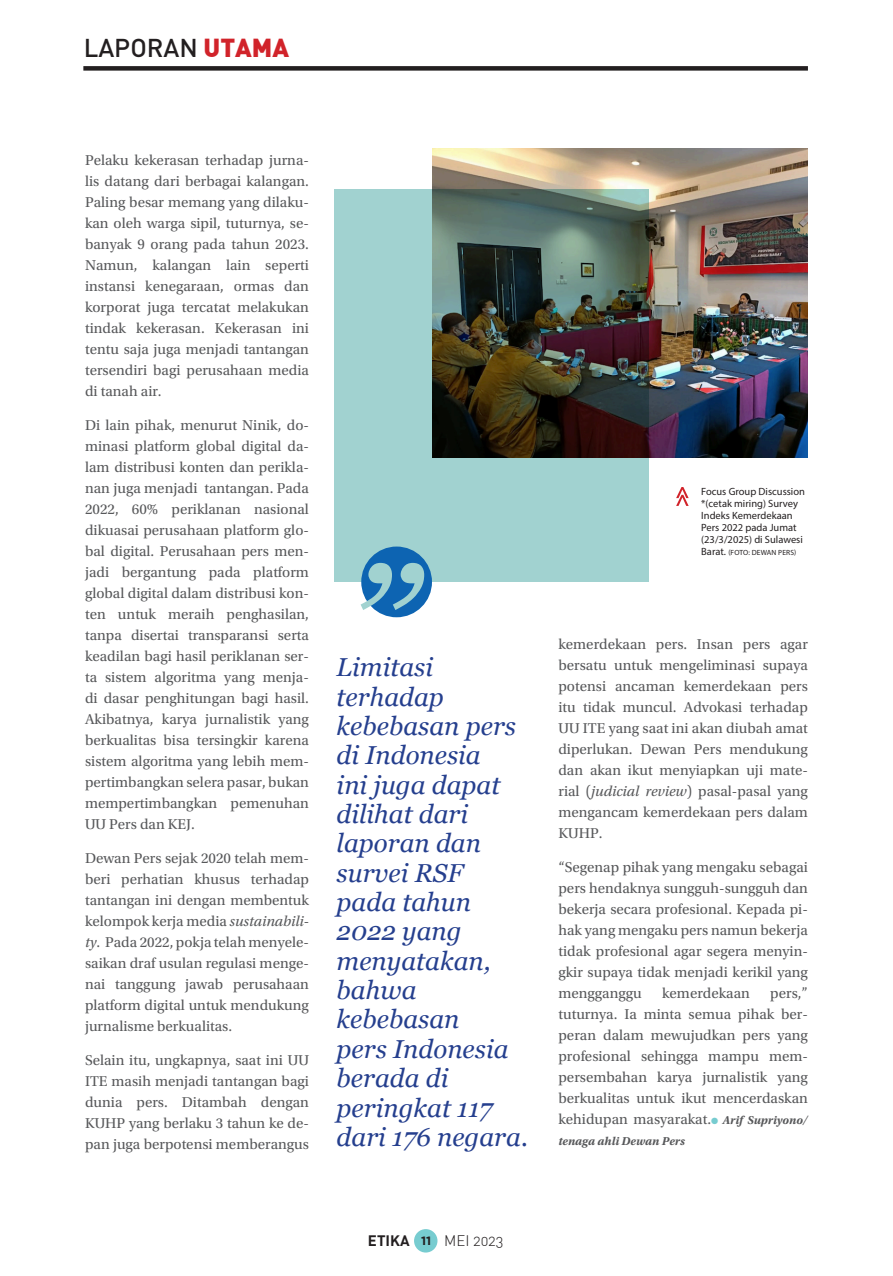
<style>
.page{position:relative;width:893px;height:1276px;background:#fff}
.page>*{position:absolute;margin:0;border:0;box-sizing:border-box;transform-origin:0 0}
.t1{font:italic 25.95px/29.4px "Georgia";color:#253f8e}
.t2{font:25.5px "DIN Medium Alternate";color:#231f20}
.t3{font:15px/21px "Utopia Std";color:#57585a;text-align:justify}
.t4{font:300 15px "DIN Alternate";color:#231f20}
.t5{font:700 15px "DIN";color:#231f20}
.t6{font:italic 700 12px "Utopia Std";color:#57585a}
.t7{font:700 12px "Gotham";color:#231f20}
.t8{font:10.5px/12px "Myriad Pro";color:#231f20}
.t9{font:7.5px "Myriad Pro";letter-spacing:.02em;color:#231f20}
.s1{font-family:"DIN Alternate";font-weight:900;color:#d1232a}
.s2{font-style:italic}
.s3{font-size:10.5px}
.s4{color:#77ccd0}
.s5{font-weight:700;font-style:italic;font-size:12px}
</style>
<div class="page">
<div style="left:83px;top:66px;width:725px;height:5px;background:#231f20"></div>
<div style="left:414px;top:1229px;width:23px;height:23px;background:#77ccd0;border-radius:50%"></div>
<hr style="left:0;top:643px;width:1px;height:633px;background:#1c1a1a">
<svg style="left:0;top:643px;width:1px;height:220px"></svg>
<img style="left:432px;top:149px;width:376px;height:308px">
<svg style="left:676px;top:487px;width:13px;height:19px"></svg>
<svg style="left:334px;top:189px;width:315px;height:393px;background:#74908a"></svg>
<div style="left:361px;top:546px;width:71px;height:71px;background:#0d64b2;border-radius:50%"></div>
<svg style="left:361px;top:563px;width:63px;height:47px"></svg>
<h2 class="t2" style="left:84px;top:32px;width:207px">LAPORAN <span class="s1">UTAMA</span></h2>
<p class="t3" style="left:85px;top:150px;width:225px">Pelaku kekerasan terhadap jurna&shy;lis datang dari berbagai kalangan.<br>Paling besar memang yang dilaku&shy;kan oleh warga sipil, tuturnya, se&shy;banyak 9 orang pada tahun 2023.<br>Namun, kalangan lain seperti instansi kenegaraan, ormas dan korporat juga tercatat melakukan tindak kekerasan. Kekerasan ini tentu saja juga menjadi tantangan tersendiri bagi perusahaan media di tanah air.</p>
<p class="t3" style="left:85px;top:415px;width:225px;text-align:left">Di lain pihak, menurut Ninik, do&shy;minasi platform global digital da&shy;lam distribusi konten dan perikla&shy;nan juga menjadi tantangan. Pada<br>2022, 60% periklanan nasional dikuasai perusahaan platform glo&shy;bal digital. Perusahaan pers men&shy;jadi bergantung pada platform global digital dalam distribusi kon&shy;ten untuk meraih penghasilan, tanpa disertai transparansi serta keadilan bagi hasil periklanan ser&shy;ta sistem algoritma yang menja&shy;di dasar penghitungan bagi hasil.<br>Akibatnya, karya jurnalistik yang berkualitas bisa tersingkir karena sistem algoritma yang lebih mem&shy;pertimbangkan selera pasar, bukan mempertimbangkan pemenuhan<br>UU Pers dan KEJ.</p>
<p class="t3" style="left:85px;top:848px;width:225px">Dewan Pers sejak 2020 telah mem&shy;beri perhatian khusus terhadap tantangan ini dengan membentuk kelompok kerja media <span class="s2">sustainabili&shy;ty</span>. Pada 2022, pokja telah menyele&shy;saikan draf usulan regulasi menge&shy;nai tanggung jawab perusahaan platform digital untuk mendukung jurnalisme berkualitas.</p>
<p class="t3" style="left:85px;top:1049px;width:225px">Selain itu, ungkapnya, saat ini UU ITE masih menjadi tantangan bagi dunia pers. Ditambah dengan KUHP yang berlaku 3 tahun ke de&shy;pan juga berpotensi memberangus</p>
<p class="t1" style="left:337px;top:651px;width:193px">Limitasi terhadap kebebasan pers di Indonesia<br>ini juga dapat dilihat dari laporan dan survei RSF pada tahun<br>2022 yang menyatakan, bahwa kebebasan<br>pers Indonesia berada di peringkat 117 dari 176 negara.</p>
<p class="t8" style="left:701px;top:485px;width:105px">Focus Group Discussion *(cetak miring) Survey<br>Indeks Kemerdekaan<br>Pers 2022 pada Jumat (23/3/2025) di Sulawesi</p>
<p class="t9" style="left:701px;top:548px;width:97px"><span class="s3">Barat.</span> (FOTO: DEWAN PERS)</p>
<p class="t3" style="left:558px;top:634px;width:251px">kemerdekaan pers. Insan pers agar bersatu untuk mengeliminasi supaya potensi ancaman kemerdekaan pers itu tidak muncul. Advokasi terhadap UU ITE yang saat ini akan diubah amat diperlukan. Dewan Pers mendukung dan akan ikut menyiapkan uji mate&shy;rial (<span class="s2">judicial review</span>) pasal-pasal yang mengancam kemerdekaan pers dalam KUHP.</p>
<p class="t3" style="left:558px;top:856px;width:251px">“Segenap pihak yang mengaku sebagai pers hendaknya sungguh-sungguh dan bekerja secara profesional. Kepada pi&shy;hak yang mengaku pers namun bekerja tidak profesional agar segera menyin&shy;gkir supaya tidak menjadi kerikil yang mengganggu</p>
<p class="t3" style="left:558px;top:982px;width:251px;text-indent:212px">pers,” tuturnya. Ia minta semua pihak ber&shy;peran dalam mewujudkan pers yang profesional sehingga mampu mem&shy;persembahan karya jurnalistik yang berkualitas untuk ikut mencerdaskan kehidupan masyarakat.<span class="s4">●</span> <span class="s5">Arif Supriyono/</span></p>
<p class="t6" style="left:558px;top:1134px;width:128px">tenaga ahli Dewan Pers</p>
<p class="t3" style="left:662px;top:982px;width:89px">kemerdekaan</p>
<p class="t5" style="left:368px;top:1231px;width:43px">ETIKA</p>
<p class="t4" style="left:444px;top:1231px;width:61px">MEI 2023</p>
<p class="t7" style="left:421px;top:1234px;width:12px">11</p>
</div>
